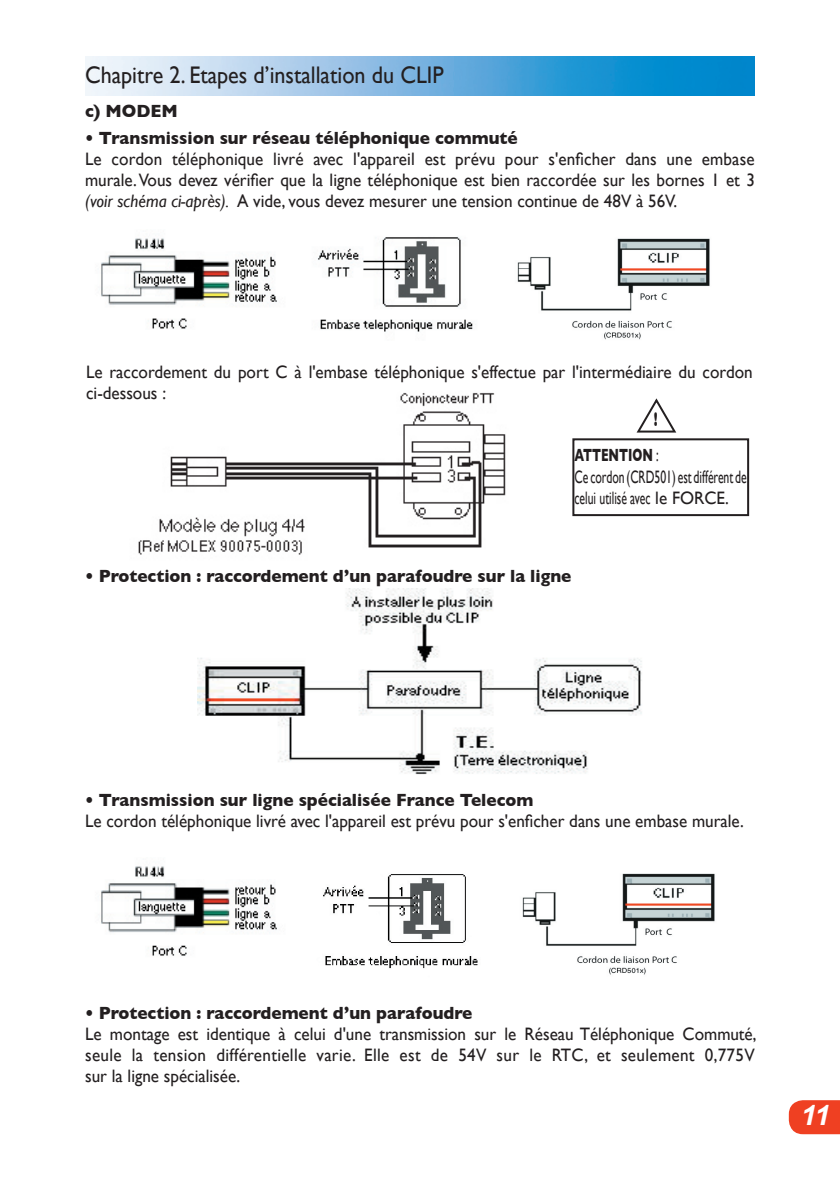
<style>
.page{position:relative;width:840px;height:1191px;background:#fff}
.page>*{position:absolute;margin:0;border:0;box-sizing:border-box;transform-origin:0 0}
.t1{font:italic 700 28px "Arial";color:#fff}
.t2{font:24px "Gill Sans";color:#231f20;scale:.92 1}
.t3{font:700 20px "Gill Sans";color:#231f20;scale:.65 1}
.t4{font:18px/21px "Gill Sans";color:#231f20;text-align:justify;scale:.95 1}
.t5{font:700 18px "Gill Sans";color:#231f20;scale:.95 1}
.t6{font:18px/21.2px "Gill Sans";color:#231f20;scale:.65 1}
.s1{font-style:italic}
.s2{font-weight:700}
</style>
<div class="page">
<img style="left:517px;top:238px;width:193px;height:102px">
<img style="left:138px;top:392px;width:368px;height:163px">
<div style="left:572px;top:438px;width:176px;height:78px;border:2px solid #231f20"></div>
<svg style="left:636px;top:398px;width:41px;height:35px"></svg>
<svg style="left:788px;top:1100px;width:51px;height:34px;background:#f04c31"></svg>
<img style="left:85px;top:57px;width:669px;height:38px">
<img style="left:101px;top:238px;width:176px;height:91px">
<img style="left:197px;top:589px;width:445px;height:186px">
<img style="left:323px;top:874px;width:155px;height:95px">
<img style="left:318px;top:237px;width:158px;height:95px">
<img style="left:101px;top:866px;width:176px;height:90px">
<img style="left:522px;top:873px;width:193px;height:102px">
<h2 class="t2" style="left:85px;top:61px;width:391px">Chapitre 2. Etapes d’installation du CLIP</h2>
<p class="t5" style="left:85px;top:101px;width:99px">c) MODEM</p>
<p class="t5" style="left:85px;top:127px;width:457px">• Transmission sur réseau téléphonique commuté</p>
<p class="t4" style="left:85px;top:148px;width:706px">Le cordon téléphonique livré avec l'appareil est prévu pour s'enficher dans une embase murale. Vous devez vérifier que la ligne téléphonique est bien raccordée sur les bornes 1 et 3 <span class="s1">(voir schéma ci-après).</span> A vide, vous devez mesurer une tension continue de 48V à 56V.</p>
<p class="t4" style="left:86px;top:361px;width:703px">Le raccordement du port C à l'embase téléphonique s'effectue par l'intermédiaire du cordon ci-dessous :</p>
<p class="t3" style="left:653px;top:407px;width:8px">!</p>
<p class="t6" style="left:574px;top:444px;width:266px"><span class="s2">ATTENTION</span> :<br>Ce cordon (CRD501) est différent de celui utilisé avec le FORCE.</p>
<p class="t5" style="left:85px;top:565px;width:513px">• Protection : raccordement d’un parafoudre sur la ligne</p>
<p class="t5" style="left:85px;top:789px;width:473px">• Transmission sur ligne spécialisée France Telecom</p>
<p class="t4" style="left:85px;top:810px;width:694px">Le cordon téléphonique livré avec l'appareil est prévu pour s'enficher dans une embase murale.</p>
<p class="t5" style="left:85px;top:1002px;width:409px">• Protection : raccordement d’un parafoudre</p>
<p class="t4" style="left:85px;top:1023px;width:708px">Le montage est identique à celui d'une transmission sur le Réseau Téléphonique Commuté, seule la tension différentielle varie. Elle est de 54V sur le RTC, et seulement 0,775V sur la ligne spécialisée.</p>
<h1 class="t1" style="left:800px;top:1099px;width:31px">11</h1>
</div>
